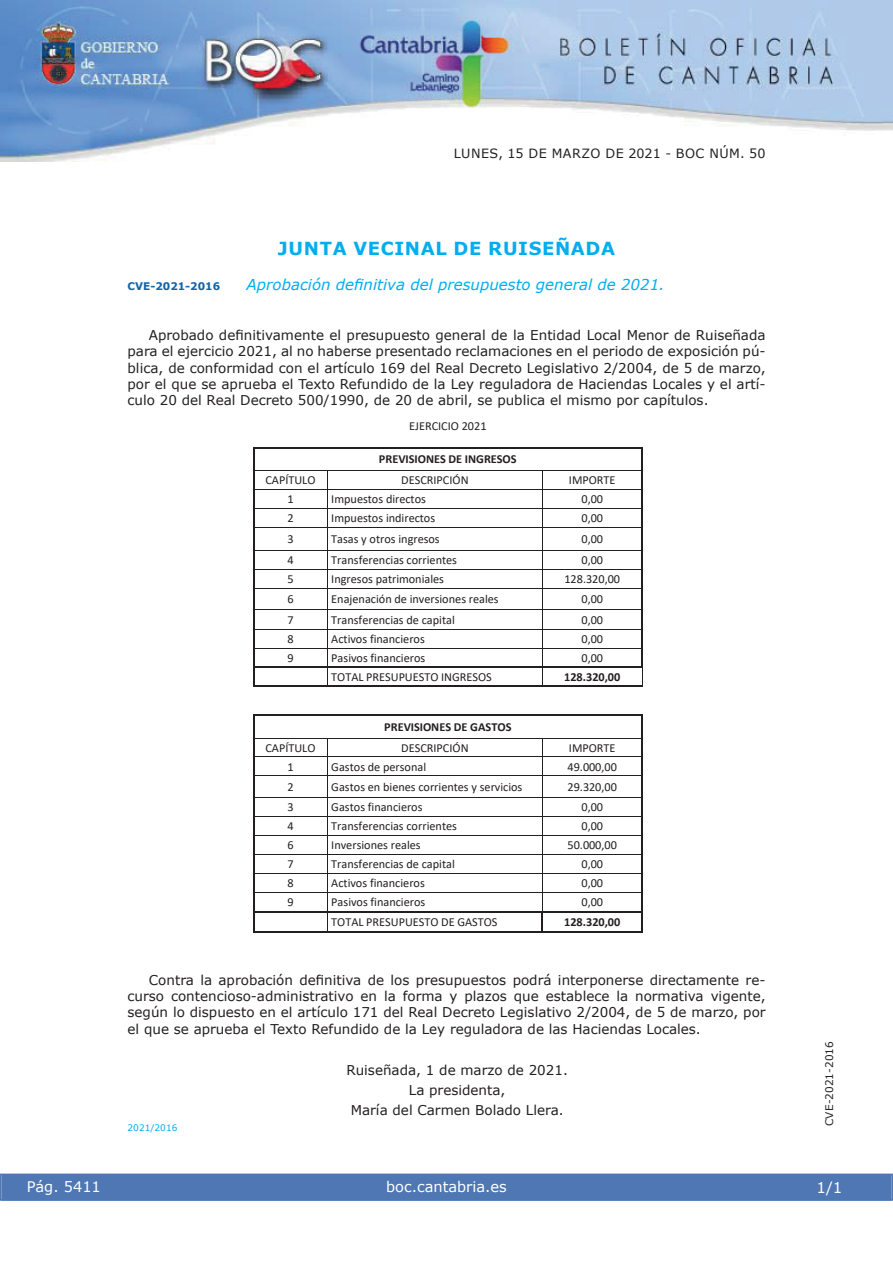
<style>
.page{position:relative;width:893px;height:1263px;background:#fff}
.page>*{position:absolute;margin:0;border:0;box-sizing:border-box;transform-origin:0 0}
.t1{font:700 18px "Verdana";letter-spacing:.035em;color:#00aeef}
.t2{font:italic 15px "Verdana";color:#00aeef}
.t3{font:15px "Verdana";color:#fff}
.t4{font:14.55px "Verdana";color:#fff}
.t5{font:13.5px/16.2px "Verdana";color:#231f20;text-align:justify}
.t6{font:12.75px "Verdana";letter-spacing:.035em;color:#231f20}
.t7{font:12.3px "Calibri";color:#231f20}
.t8{font:700 12.3px "Calibri";color:#231f20}
.t9{font:10.5px "Verdana";color:#231f20}
.t10{font:700 10.5px "Verdana";color:#1263a9}
.t11{font:9px "Verdana";color:#00aeef}
</style>
<div class="page">
<img style="left:0;top:0;width:893px;height:161px">
<div style="left:1px;top:1174px;width:890px;height:27px;background:#4f77b3"></div>
<div style="left:0;top:1174px;width:893px;height:27px;border:1px solid #4f77b3"></div>
<hr style="left:253px;top:447px;width:389px;height:1px;background:#231f20">
<hr style="left:253px;top:470px;width:74px;height:1px;background:#231f20">
<hr style="left:327px;top:470px;width:315px;height:1px;background:#231f20">
<hr style="left:253px;top:489px;width:74px;height:1px;background:#231f20">
<hr style="left:327px;top:489px;width:315px;height:1px;background:#231f20">
<hr style="left:253px;top:508px;width:74px;height:1px;background:#231f20">
<hr style="left:327px;top:508px;width:315px;height:1px;background:#231f20">
<hr style="left:253px;top:527px;width:74px;height:1px;background:#231f20">
<hr style="left:327px;top:527px;width:315px;height:1px;background:#231f20">
<hr style="left:253px;top:550px;width:74px;height:1px;background:#231f20">
<hr style="left:327px;top:550px;width:315px;height:1px;background:#231f20">
<hr style="left:253px;top:569px;width:74px;height:1px;background:#231f20">
<hr style="left:327px;top:569px;width:315px;height:1px;background:#231f20">
<hr style="left:253px;top:588px;width:74px;height:1px;background:#231f20">
<hr style="left:327px;top:588px;width:315px;height:1px;background:#231f20">
<hr style="left:253px;top:610px;width:74px;height:1px;background:#231f20">
<hr style="left:327px;top:610px;width:315px;height:1px;background:#231f20">
<hr style="left:253px;top:629px;width:74px;height:1px;background:#231f20">
<hr style="left:327px;top:629px;width:315px;height:1px;background:#231f20">
<hr style="left:253px;top:648px;width:74px;height:1px;background:#231f20">
<hr style="left:327px;top:648px;width:315px;height:1px;background:#231f20">
<hr style="left:253px;top:667px;width:74px;height:1px;background:#231f20">
<hr style="left:327px;top:667px;width:315px;height:1px;background:#231f20">
<svg style="left:253px;top:448px;width:1px;height:237px"></svg>
<hr style="left:253px;top:685px;width:74px;height:1px;background:#231f20">
<svg style="left:327px;top:471px;width:1px;height:214px"></svg>
<hr style="left:327px;top:685px;width:215px;height:1px;background:#231f20">
<svg style="left:542px;top:471px;width:1px;height:214px"></svg>
<hr style="left:542px;top:685px;width:100px;height:1px;background:#231f20">
<svg style="left:642px;top:447px;width:1px;height:239px"></svg>
<hr style="left:253px;top:715px;width:389px;height:1px;background:#231f20">
<hr style="left:253px;top:738px;width:74px;height:1px;background:#231f20">
<hr style="left:327px;top:738px;width:315px;height:1px;background:#231f20">
<hr style="left:253px;top:757px;width:74px;height:1px;background:#231f20">
<hr style="left:327px;top:757px;width:315px;height:1px;background:#231f20">
<hr style="left:253px;top:776px;width:74px;height:1px;background:#231f20">
<hr style="left:327px;top:776px;width:315px;height:1px;background:#231f20">
<hr style="left:253px;top:797px;width:74px;height:1px;background:#231f20">
<hr style="left:327px;top:797px;width:315px;height:1px;background:#231f20">
<hr style="left:253px;top:816px;width:74px;height:1px;background:#231f20">
<hr style="left:327px;top:816px;width:315px;height:1px;background:#231f20">
<hr style="left:253px;top:835px;width:74px;height:1px;background:#231f20">
<hr style="left:327px;top:835px;width:315px;height:1px;background:#231f20">
<hr style="left:253px;top:854px;width:74px;height:1px;background:#231f20">
<hr style="left:327px;top:854px;width:315px;height:1px;background:#231f20">
<hr style="left:253px;top:873px;width:74px;height:1px;background:#231f20">
<hr style="left:327px;top:873px;width:315px;height:1px;background:#231f20">
<hr style="left:253px;top:892px;width:74px;height:1px;background:#231f20">
<hr style="left:327px;top:892px;width:315px;height:1px;background:#231f20">
<hr style="left:253px;top:911px;width:74px;height:1px;background:#231f20">
<hr style="left:327px;top:911px;width:315px;height:1px;background:#231f20">
<svg style="left:253px;top:716px;width:1px;height:216px"></svg>
<hr style="left:253px;top:932px;width:74px;height:1px;background:#231f20">
<svg style="left:327px;top:739px;width:1px;height:193px"></svg>
<hr style="left:327px;top:932px;width:215px;height:1px;background:#231f20">
<svg style="left:542px;top:739px;width:1px;height:194px"></svg>
<hr style="left:543px;top:932px;width:99px;height:1px;background:#231f20">
<svg style="left:642px;top:715px;width:1px;height:218px"></svg>
<p class="t6" style="left:454px;top:145px;width:313px">LUNES, 15 DE MARZO DE 2021 - BOC NÚM. 50</p>
<h1 class="t1" style="left:278px;top:237px;width:339px">JUNTA VECINAL DE RUISEÑADA</h1>
<p class="t10" style="left:128px;top:279px;width:94px">CVE-2021-2016</p>
<p class="t2" style="left:247px;top:275px;width:419px">Aprobación definitiva del presupuesto general de 2021.</p>
<p class="t5" style="left:128px;top:327px;width:639px;text-indent:21px">Aprobado definitivamente el presupuesto general de la Entidad Local Menor de Ruiseñada para el ejercicio 2021, al no haberse presentado reclamaciones en el periodo de exposición pú&shy;blica, de conformidad con el artículo 169 del Real Decreto Legislativo 2/2004, de 5 de marzo, por el que se aprueba el Texto Refundido de la Ley reguladora de Haciendas Locales y el artí&shy;culo 20 del Real Decreto 500/1990, de 20 de abril, se publica el mismo por capítulos.</p>
<p class="t7" style="left:409px;top:421px;width:79px">EJERCICIO 2021</p>
<p class="t8" style="left:379px;top:454px;width:139px">PREVISIONES DE INGRESOS</p>
<p class="t7" style="left:265px;top:475px;width:52px">CAPÍTULO</p>
<p class="t7" style="left:401px;top:475px;width:69px">DESCRIPCIÓN</p>
<p class="t7" style="left:569px;top:475px;width:48px">IMPORTE</p>
<p class="t7" style="left:287px;top:494px;width:8px">1</p>
<p class="t7" style="left:331px;top:494px;width:96px">Impuestos directos</p>
<p class="t7" style="left:581px;top:494px;width:23px">0,00</p>
<p class="t7" style="left:287px;top:513px;width:8px">2</p>
<p class="t7" style="left:331px;top:513px;width:105px">Impuestos indirectos</p>
<p class="t7" style="left:581px;top:513px;width:23px">0,00</p>
<p class="t7" style="left:287px;top:534px;width:8px">3</p>
<p class="t7" style="left:331px;top:534px;width:110px">Tasas y otros ingresos</p>
<p class="t7" style="left:581px;top:534px;width:23px">0,00</p>
<p class="t7" style="left:287px;top:555px;width:8px">4</p>
<p class="t7" style="left:331px;top:555px;width:127px">Transferencias corrientes</p>
<p class="t7" style="left:581px;top:555px;width:23px">0,00</p>
<p class="t7" style="left:287px;top:574px;width:8px">5</p>
<p class="t7" style="left:331px;top:574px;width:114px">Ingresos patrimoniales</p>
<p class="t7" style="left:564px;top:574px;width:57px">128.320,00</p>
<p class="t7" style="left:287px;top:594px;width:8px">6</p>
<p class="t7" style="left:331px;top:594px;width:169px">Enajenación de inversiones reales</p>
<p class="t7" style="left:581px;top:594px;width:23px">0,00</p>
<p class="t7" style="left:287px;top:614px;width:8px">7</p>
<p class="t7" style="left:331px;top:614px;width:125px">Transferencias de capital</p>
<p class="t7" style="left:581px;top:614px;width:23px">0,00</p>
<p class="t7" style="left:287px;top:633px;width:8px">8</p>
<p class="t7" style="left:331px;top:633px;width:95px">Activos financieros</p>
<p class="t7" style="left:581px;top:633px;width:23px">0,00</p>
<p class="t7" style="left:287px;top:652px;width:8px">9</p>
<p class="t7" style="left:331px;top:652px;width:96px">Pasivos financieros</p>
<p class="t7" style="left:581px;top:652px;width:23px">0,00</p>
<p class="t7" style="left:331px;top:671px;width:162px">TOTAL PRESUPUESTO INGRESOS</p>
<p class="t8" style="left:564px;top:671px;width:57px">128.320,00</p>
<p class="t8" style="left:384px;top:722px;width:129px">PREVISIONES DE GASTOS</p>
<p class="t7" style="left:265px;top:742px;width:52px">CAPÍTULO</p>
<p class="t7" style="left:401px;top:742px;width:69px">DESCRIPCIÓN</p>
<p class="t7" style="left:569px;top:742px;width:48px">IMPORTE</p>
<p class="t7" style="left:287px;top:761px;width:8px">1</p>
<p class="t7" style="left:331px;top:761px;width:96px">Gastos de personal</p>
<p class="t7" style="left:567px;top:761px;width:51px">49.000,00</p>
<p class="t7" style="left:287px;top:782px;width:8px">2</p>
<p class="t7" style="left:331px;top:782px;width:193px">Gastos en bienes corrientes y servicios</p>
<p class="t7" style="left:567px;top:782px;width:51px">29.320,00</p>
<p class="t7" style="left:287px;top:802px;width:8px">3</p>
<p class="t7" style="left:331px;top:802px;width:93px">Gastos financieros</p>
<p class="t7" style="left:581px;top:802px;width:23px">0,00</p>
<p class="t7" style="left:287px;top:821px;width:8px">4</p>
<p class="t7" style="left:331px;top:821px;width:127px">Transferencias corrientes</p>
<p class="t7" style="left:581px;top:821px;width:23px">0,00</p>
<p class="t7" style="left:287px;top:840px;width:8px">6</p>
<p class="t7" style="left:331px;top:840px;width:91px">Inversiones reales</p>
<p class="t7" style="left:567px;top:840px;width:51px">50.000,00</p>
<p class="t7" style="left:287px;top:859px;width:8px">7</p>
<p class="t7" style="left:331px;top:859px;width:125px">Transferencias de capital</p>
<p class="t7" style="left:581px;top:859px;width:23px">0,00</p>
<p class="t7" style="left:287px;top:878px;width:8px">8</p>
<p class="t7" style="left:331px;top:878px;width:95px">Activos financieros</p>
<p class="t7" style="left:581px;top:878px;width:23px">0,00</p>
<p class="t7" style="left:287px;top:897px;width:8px">9</p>
<p class="t7" style="left:331px;top:897px;width:96px">Pasivos financieros</p>
<p class="t7" style="left:581px;top:897px;width:23px">0,00</p>
<p class="t7" style="left:331px;top:917px;width:168px">TOTAL PRESUPUESTO DE GASTOS</p>
<p class="t8" style="left:564px;top:917px;width:57px">128.320,00</p>
<p class="t5" style="left:128px;top:972px;width:639px;text-indent:21px">Contra la aprobación definitiva de los presupuestos podrá interponerse directamente re&shy;curso contencioso-administrativo en la forma y plazos que establece la normativa vigente, según lo dispuesto en el artículo 171 del Real Decreto Legislativo 2/2004, de 5 de marzo, por el que se aprueba el Texto Refundido de la Ley reguladora de las Haciendas Locales.</p>
<p class="t5" style="left:346px;top:1059px;width:223px;line-height:20.4px;text-align:center">Ruiseñada, 1 de marzo de 2021.<br>La presidenta,<br>María del Carmen Bolado Llera.</p>
<p class="t11" style="left:128px;top:1121px;width:51px">2021/2016</p>
<p class="t4" style="left:27px;top:1177px;width:76px">Pág. 5411</p>
<p class="t4" style="left:386px;top:1178px;width:122px">boc.cantabria.es</p>
<p class="t9" style="left:823px;top:1126px;width:87px;rotate:-90deg">CVE-2021-2016</p>
<p class="t3" style="left:816px;top:1178px;width:27px">1/1</p>
</div>
